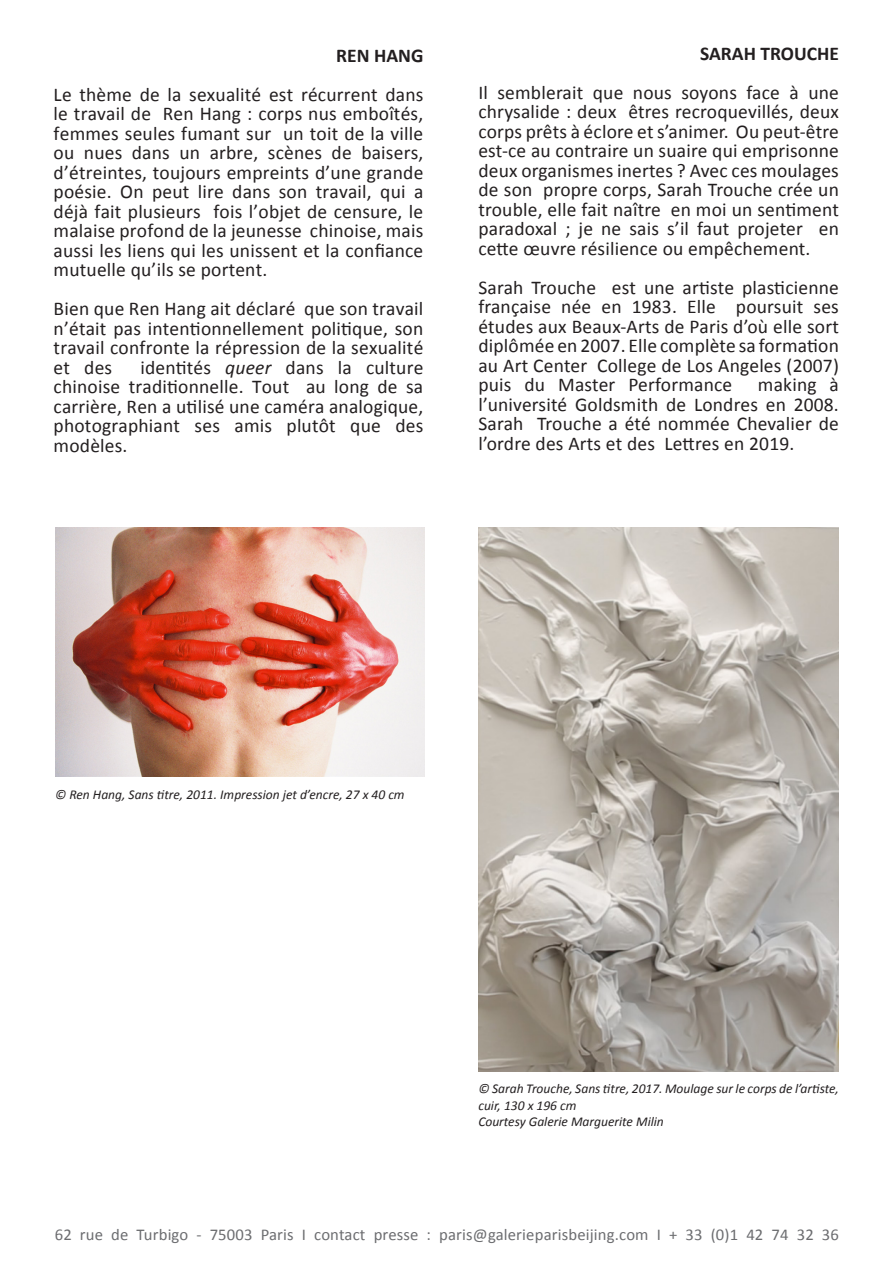
<style>
.page{position:relative;width:893px;height:1263px;background:#fff}
.page>*{position:absolute;margin:0;border:0;box-sizing:border-box;transform-origin:0 0}
.t1{font:19.5px/19.5px "Calibri";letter-spacing:.01em;color:#231f20;text-align:justify}
.t2{font:700 19.5px "Calibri";color:#231f20}
.t3{font:16.5px "Calibri";letter-spacing:.01em;color:#6c6d70}
.t4{font:italic 13.5px/16.2px "Calibri";color:#231f20}
.s1{font-style:italic}
</style>
<div class="page">
<img style="left:55px;top:527px;width:369px;height:250px">
<img style="left:478px;top:527px;width:361px;height:544px">
<p class="t2" style="left:336px;top:43px;width:89px">REN HANG</p>
<p class="t1" style="left:54px;top:85px;width:371px">Le thème de la sexualité est récurrent dans le travail de Ren Hang : corps nus emboîtés, femmes seules fumant sur un toit de la ville ou nues dans un arbre, scènes de baisers, d’étreintes, toujours empreints d’une grande poésie. On peut lire dans son travail, qui a déjà fait plusieurs fois l’objet de censure, le malaise profond de la jeunesse chinoise, mais aussi les liens qui les unissent et la confiance mutuelle qu’ils se portent.</p>
<p class="t1" style="left:54px;top:299px;width:371px">Bien que Ren Hang ait déclaré que son travail n’était pas intentionnellement politique, son travail confronte la répression de la sexualité et des</p>
<p class="t1" style="left:54px;top:358px;width:371px;text-indent:87px">identités <span class="s1">queer</span> dans la culture chinoise traditionnelle. Tout au long de sa carrière, Ren a utilisé une caméra analogique, photographiant ses amis plutôt que des modèles.</p>
<p class="t2" style="left:700px;top:41px;width:140px">SARAH TROUCHE</p>
<p class="t1" style="left:478px;top:82px;width:362px">Il semblerait que nous soyons face à une chrysalide : deux êtres recroquevillés, deux corps prêts à éclore et s’animer. Ou peut-être est-ce au contraire un suaire qui emprisonne deux organismes inertes ? Avec ces moulages de son propre corps, Sarah Trouche crée un trouble, elle fait naître en moi un sentiment paradoxal ; je ne sais s’il faut projeter en cette œuvre résilience ou empêchement.</p>
<p class="t1" style="left:478px;top:277px;width:362px">Sarah Trouche est une artiste plasticienne française née en 1983. Elle poursuit ses études aux Beaux-Arts de Paris d’où elle sort diplômée en 2007. Elle complète sa formation au Art Center College de Los Angeles (2007) puis du Master Performance</p>
<p class="t1" style="left:478px;top:375px;width:362px;text-indent:280px">making à l’université Goldsmith de Londres en 2008.<br>Sarah Trouche a été nommée Chevalier de l’ordre des Arts et des Lettres en 2019.</p>
<p class="t4" style="left:55px;top:786px;width:351px">© Ren Hang, Sans titre, 2011. Impression jet d’encre, 27 x 40 cm</p>
<p class="t4" style="left:478px;top:1080px;width:362px">© Sarah Trouche, Sans titre, 2017. Moulage sur le corps de l’artiste, cuir, 130 x 196 cm</p>
<p class="t4" style="left:478px;top:1113px;width:187px">Courtesy Galerie Marguerite Milin</p>
<p class="t3" style="left:55px;top:1223px;width:786px">62 rue de Turbigo - 75003 Paris I contact presse : paris@galerieparisbeijing.com I + 33 (0)1 42 74 32 36</p>
</div>
